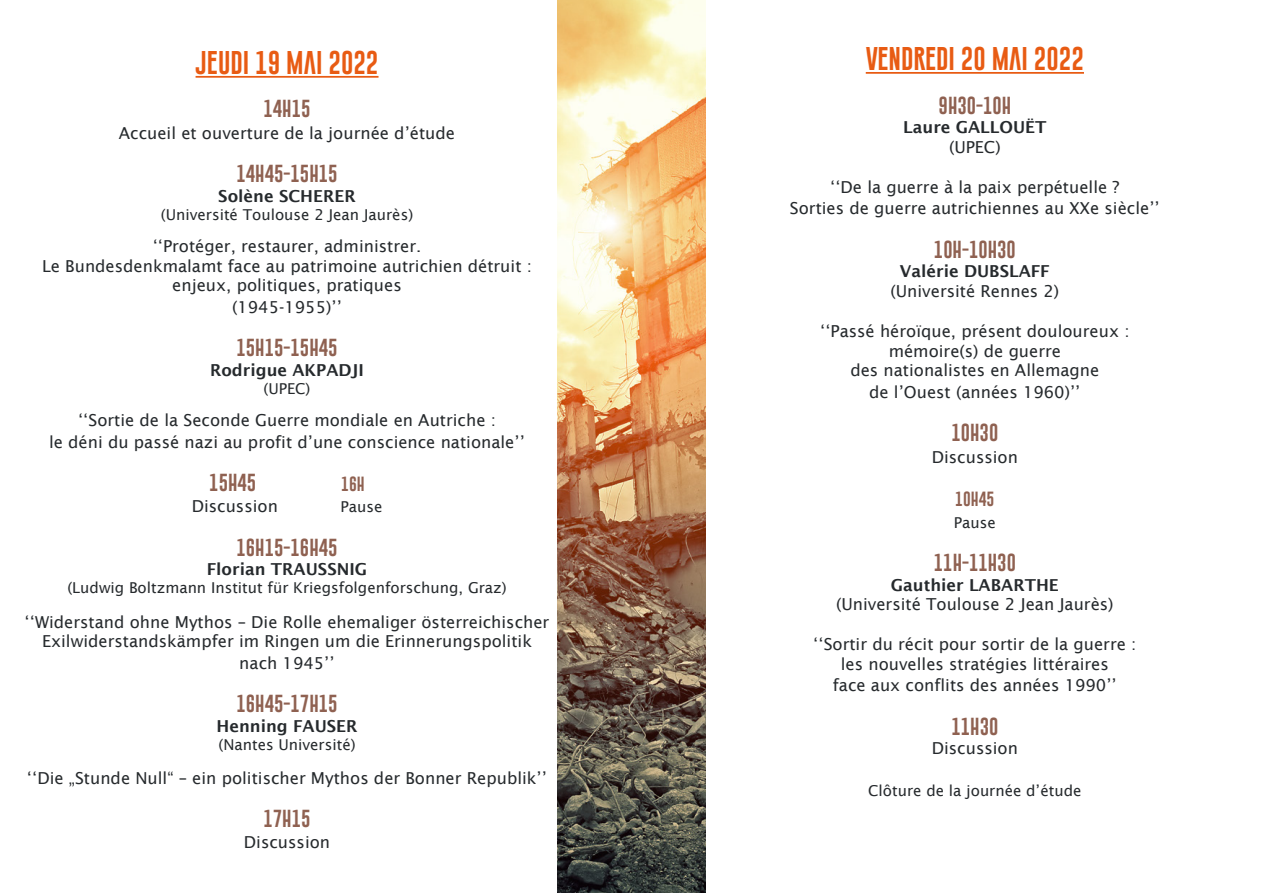
<style>
.page{position:relative;width:1263px;height:893px;background:#fff}
.page>*{position:absolute;margin:0;border:0;box-sizing:border-box;transform-origin:0 0}
.t1{font:24px "Gobold Extra 1";color:#e85b13}
.t2{font:18px "Gobold Extra 1";color:#8f6151}
.t3{font:16.5px/19.8px "Lucida Sans";color:#262a2d;text-align:center}
.t4{font:600 16.5px "Lucida Sans";color:#262a2d}
.t5{font:15px "Lucida Sans";color:#262a2d}
.t6{font:15px "Gobold Extra 1";color:#8f6151}
</style>
<div class="page">
<hr style="left:196px;top:76px;width:182px;height:2px;background:#e85b13">
<hr style="left:866px;top:72px;width:218px;height:2px;background:#e85b13">
<img style="left:557px;top:0;width:149px;height:893px">
<h1 class="t1" style="left:196px;top:47px;width:184px">JEUDI 19 MAI 2022</h1>
<p class="t2" style="left:263px;top:97px;width:49px">14H15</p>
<p class="t3" style="left:119px;top:123px;width:338px">Accueil et ouverture de la journée d’étude</p>
<p class="t2" style="left:236px;top:162px;width:103px">14H45-15H15</p>
<p class="t4" style="left:218px;top:187px;width:139px">Solène SCHERER</p>
<p class="t5" style="left:161px;top:206px;width:254px">(Université Toulouse 2 Jean Jaurès)</p>
<p class="t3" style="left:42px;top:236px;width:491px">‘‘Protéger, restaurer, administrer.<br>Le Bundesdenkmalamt face au patrimoine autrichien détruit : enjeux, politiques, pratiques</p>
<p class="t3" style="left:232px;top:297px;width:111px">(1945-1955)’’</p>
<p class="t2" style="left:236px;top:336px;width:103px">15H15-15H45</p>
<p class="t4" style="left:210px;top:361px;width:155px">Rodrigue AKPADJI</p>
<p class="t5" style="left:264px;top:380px;width:48px">(UPEC)</p>
<p class="t3" style="left:49px;top:409px;width:477px;line-height:21.6px">‘‘Sortie de la Seconde Guerre mondiale en Autriche :<br>le déni du passé nazi au profit d’une conscience nationale’’</p>
<p class="t2" style="left:209px;top:471px;width:49px">15H45</p>
<p class="t6" style="left:341px;top:474px;width:25px">16H</p>
<p class="t3" style="left:192px;top:496px;width:88px">Discussion</p>
<p class="t5" style="left:340px;top:498px;width:43px">Pause</p>
<p class="t2" style="left:236px;top:535px;width:103px">16H15-16H45</p>
<p class="t4" style="left:207px;top:560px;width:162px">Florian TRAUSSNIG</p>
<p class="t5" style="left:67px;top:579px;width:441px">(Ludwig Boltzmann Institut für Kriegsfolgenforschung, Graz)</p>
<p class="t3" style="left:25px;top:612px;width:526px">‘‘Widerstand ohne Mythos – Die Rolle ehemaliger österreichischer<br>Exilwiderstandskämpfer im Ringen um die Erinnerungspolitik</p>
<p class="t3" style="left:239px;top:653px;width:97px">nach 1945’’</p>
<p class="t2" style="left:236px;top:692px;width:103px">16H45-17H15</p>
<p class="t4" style="left:216px;top:717px;width:143px">Henning FAUSER</p>
<p class="t5" style="left:218px;top:736px;width:139px">(Nantes Université)</p>
<p class="t3" style="left:27px;top:768px;width:521px">‘‘Die „Stunde Null“ – ein politischer Mythos der Bonner Republik’’</p>
<p class="t2" style="left:263px;top:807px;width:49px">17H15</p>
<p class="t3" style="left:244px;top:832px;width:88px">Discussion</p>
<h1 class="t1" style="left:866px;top:43px;width:220px">VENDREDI 20 MAI 2022</h1>
<p class="t2" style="left:938px;top:93px;width:74px">9H30-10H</p>
<p class="t4" style="left:903px;top:118px;width:145px">Laure GALLOUËT</p>
<p class="t3" style="left:949px;top:137px;width:53px">(UPEC)</p>
<p class="t3" style="left:790px;top:176px;width:371px;line-height:21.6px">‘‘De la guerre à la paix perpétuelle ?<br>Sorties de guerre autrichiennes au XXe siècle’’</p>
<p class="t2" style="left:934px;top:237px;width:83px">10H-10H30</p>
<p class="t4" style="left:900px;top:262px;width:151px">Valérie DUBSLAFF</p>
<p class="t3" style="left:890px;top:281px;width:170px">(Université Rennes 2)</p>
<p class="t3" style="left:820px;top:321px;width:311px">‘‘Passé héroïque, présent douloureux : mémoire(s) de guerre<br>des nationalistes en Allemagne</p>
<p class="t3" style="left:869px;top:382px;width:213px">de l’Ouest (années 1960)’’</p>
<p class="t2" style="left:951px;top:421px;width:48px">10H30</p>
<p class="t3" style="left:932px;top:447px;width:88px">Discussion</p>
<p class="t6" style="left:955px;top:489px;width:41px">10H45</p>
<p class="t5" style="left:954px;top:514px;width:43px">Pause</p>
<p class="t2" style="left:934px;top:551px;width:84px">11H-11H30</p>
<p class="t4" style="left:891px;top:575px;width:170px">Gauthier LABARTHE</p>
<p class="t3" style="left:836px;top:595px;width:279px">(Université Toulouse 2 Jean Jaurès)</p>
<p class="t3" style="left:813px;top:634px;width:325px">‘‘Sortir du récit pour sortir de la guerre : les nouvelles stratégies littéraires</p>
<p class="t3" style="left:833px;top:676px;width:285px">face aux conflits des années 1990’’</p>
<p class="t2" style="left:951px;top:714px;width:48px">11H30</p>
<p class="t3" style="left:932px;top:739px;width:88px">Discussion</p>
<p class="t5" style="left:868px;top:782px;width:215px">Clôture de la journée d’étude</p>
</div>
